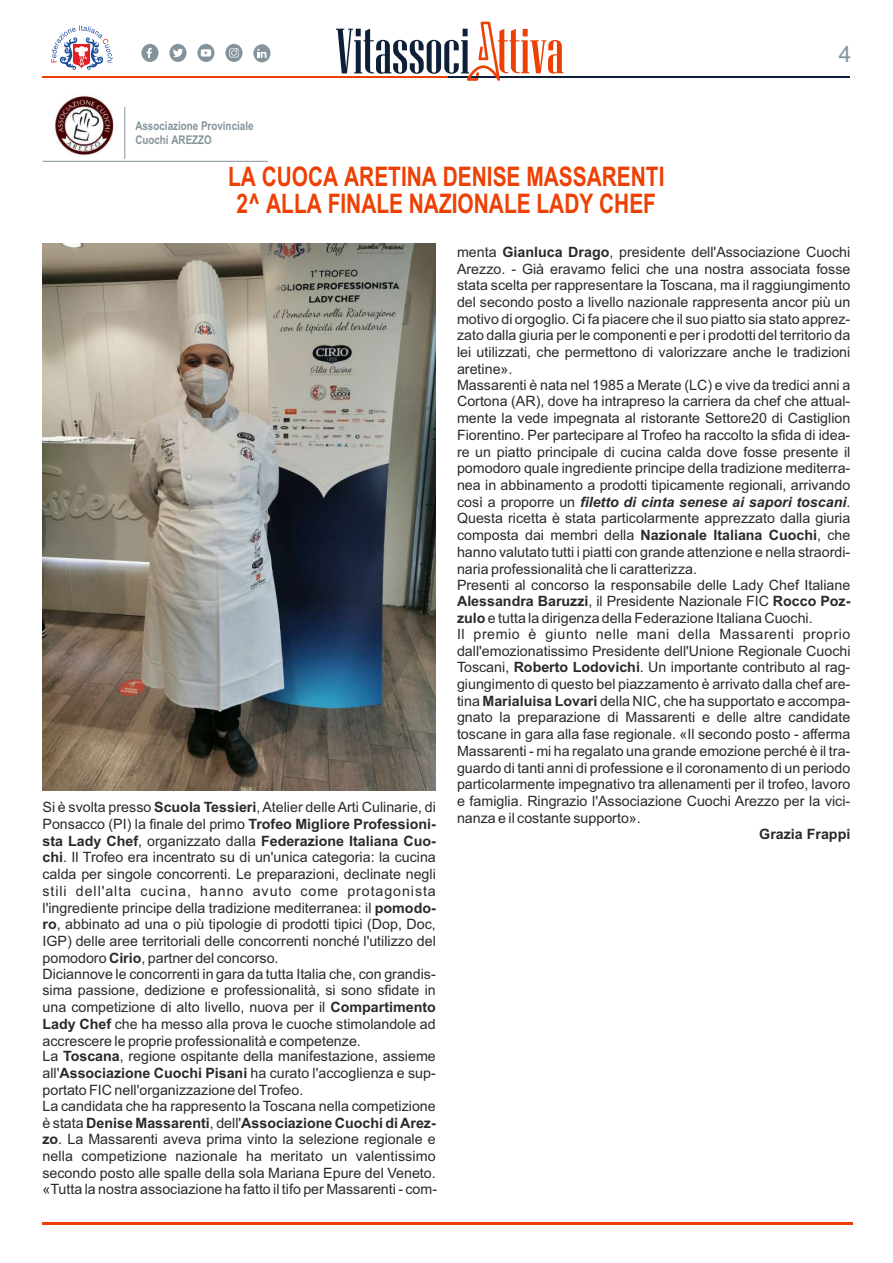
<style>
.page{position:relative;width:893px;height:1263px;background:#fff}
.page>*{position:absolute;margin:0;border:0;box-sizing:border-box;transform-origin:0 0}
.t1{font:63.9px "Niagara Solid";color:#0e2038}
.t2{font:700 27px/27.8px "Arial Narrow";color:#ed4004;text-align:center;scale:.94 1}
.t3{font:22.5px "Arial";color:#85949c}
.t4{font:14.25px/16.6px "Arial";color:#2b2a29}
.t5{font:700 14.25px "Arial";color:#2b2a29}
.t6{font:700 12px/13.6px "Arial Narrow";color:#85949c}
.s1{font-size:63.45px;color:#ed4004}
.s2{font-weight:700}
.s3{font-weight:700;font-style:italic}
</style>
<div class="page">
<hr style="left:124px;top:107px;width:1px;height:52px;background:#85949c">
<hr style="left:43px;top:161px;width:225px;height:1px;background:#85949c">
<hr style="left:448px;top:77px;width:401px;height:1px;background:#0e2038">
<hr style="left:43px;top:77px;width:405px;height:1px;background:#ed4004">
<svg style="left:467px;top:22px;width:33px;height:59px"></svg>
<svg style="left:51px;top:25px;width:62px;height:45px"></svg>
<div style="left:141px;top:44px;width:18px;height:18px;background:#85949c;border-radius:50%"></div>
<svg style="left:147px;top:48px;width:5px;height:10px"></svg>
<svg style="left:169px;top:44px;width:18px;height:18px"></svg>
<svg style="left:173px;top:49px;width:10px;height:8px"></svg>
<svg style="left:197px;top:44px;width:18px;height:18px"></svg>
<svg style="left:201px;top:49px;width:10px;height:8px"></svg>
<div style="left:253px;top:44px;width:18px;height:18px;background:#85949c;border-radius:50%"></div>
<svg style="left:257px;top:49px;width:9px;height:9px"></svg>
<svg style="left:225px;top:44px;width:18px;height:18px"></svg>
<svg style="left:229px;top:48px;width:10px;height:9px"></svg>
<hr style="left:43px;top:1222px;width:810px;height:3px;background:#ed4004">
<img style="left:42px;top:243px;width:394px;height:547px">
<img style="left:53px;top:95px;width:61px;height:61px">
<p class="t6" style="left:135px;top:120px;width:120px">Associazione Provinciale<br>Cuochi AREZZO</p>
<h1 class="t1" style="left:336px;top:22px;width:230px">Vitassoci <span class="s1">ttiva</span></h1>
<h2 class="t2" style="left:228px;top:165px;width:466px">LA CUOCA ARETINA DENISE MASSARENTI<br>2^ ALLA FINALE NAZIONALE LADY CHEF</h2>
<h3 class="t3" style="left:839px;top:46px;width:14px">4</h3>
<p class="t4" style="left:42px;top:800px;width:396px">Si è svolta presso <span class="s2">Scuola Tessieri</span>, Atelier delle Arti Culinarie, di Ponsacco (PI) la finale del primo <span class="s2">Trofeo Migliore Professioni&shy;sta Lady Chef</span>, organizzato dalla <span class="s2">Federazione Italiana Cuo&shy;chi</span>. Il Trofeo era incentrato su di un'unica categoria: la cucina calda per singole concorrenti. Le preparazioni, declinate negli stili dell'alta cucina, hanno avuto come protagonista l'ingrediente principe della tradizione mediterranea: il <span class="s2">pomodo&shy;ro</span>, abbinato ad una o più tipologie di prodotti tipici (Dop, Doc, IGP) delle aree territoriali delle concorrenti nonché l'utilizzo del pomodoro <span class="s2">Cirio</span>, partner del concorso.<br>Diciannove le concorrenti in gara da tutta Italia che, con grandis&shy;sima passione, dedizione e professionalità, si sono sfidate in una competizione di alto livello, nuova per il <span class="s2">Compartimento Lady Chef</span> che ha messo alla prova le cuoche stimolandole ad accrescere le proprie professionalità e competenze.<br>La <span class="s2">Toscana</span>, regione ospitante della manifestazione, assieme all'<span class="s2">Associazione Cuochi Pisani</span> ha curato l'accoglienza e sup&shy;portato FIC nell'organizzazione del Trofeo.<br>La candidata che ha rappresento la Toscana nella competizione è stata <span class="s2">Denise Massarenti</span>, dell'<span class="s2">Associazione Cuochi di Arez&shy;zo</span>. La Massarenti aveva prima vinto la selezione regionale e nella competizione nazionale ha meritato un valentissimo secondo posto alle spalle della sola Mariana Epure del Veneto. «Tutta la nostra associazione ha fatto il tifo per Massarenti - com-</p>
<p class="t4" style="left:457px;top:245px;width:395px">menta <span class="s2">Gianluca Drago</span>, presidente dell'Associazione Cuochi Arezzo. - Già eravamo felici che una nostra associata fosse stata scelta per rappresentare la Toscana, ma il raggiungimento del secondo posto a livello nazionale rappresenta ancor più un motivo di orgoglio. Ci fa piacere che il suo piatto sia stato apprez&shy;zato dalla giuria per le componenti e per i prodotti del territorio da lei utilizzati, che permettono di valorizzare anche le tradizioni aretine».<br>Massarenti è nata nel 1985 a Merate (LC) e vive da tredici anni a Cortona (AR), dove ha intrapreso la carriera da chef che attual&shy;mente la vede impegnata al ristorante Settore20 di Castiglion Fiorentino. Per partecipare al Trofeo ha raccolto la sfida di idea&shy;re un piatto principale di cucina calda dove fosse presente il pomodoro quale ingrediente principe della tradizione mediterra&shy;nea in abbinamento a prodotti tipicamente regionali, arrivando così a proporre un <span class="s3">filetto di cinta senese ai sapori toscani</span>.<br>Questa ricetta è stata particolarmente apprezzato dalla giuria composta dai membri della <span class="s2">Nazionale Italiana Cuochi</span>, che hanno valutato tutti i piatti con grande attenzione e nella straordi&shy;naria professionalità che li caratterizza.<br>Presenti al concorso la responsabile delle Lady Chef Italiane <span class="s2">Alessandra Baruzzi</span>, il Presidente Nazionale FIC <span class="s2">Rocco Poz&shy;zulo</span> e tutta la dirigenza della Federazione Italiana Cuochi.<br>Il premio è giunto nelle mani della Massarenti proprio dall'emozionatissimo Presidente dell'Unione Regionale Cuochi Toscani, <span class="s2">Roberto Lodovichi</span>. Un importante contributo al rag&shy;giungimento di questo bel piazzamento è arrivato dalla chef are&shy;tina <span class="s2">Marialuisa Lovari</span> della NIC, che ha supportato e accompa&shy;gnato la preparazione di Massarenti e delle altre candidate toscane in gara alla fase regionale. «Il secondo posto - afferma Massarenti - mi ha regalato una grande emozione perché è il tra&shy;guardo di tanti anni di professione e il coronamento di un periodo particolarmente impegnativo tra allenamenti per il trofeo, lavoro e famiglia. Ringrazio l'Associazione Cuochi Arezzo per la vici&shy;nanza e il costante supporto».</p>
<p class="t5" style="left:759px;top:828px;width:93px">Grazia Frappi</p>
</div>
